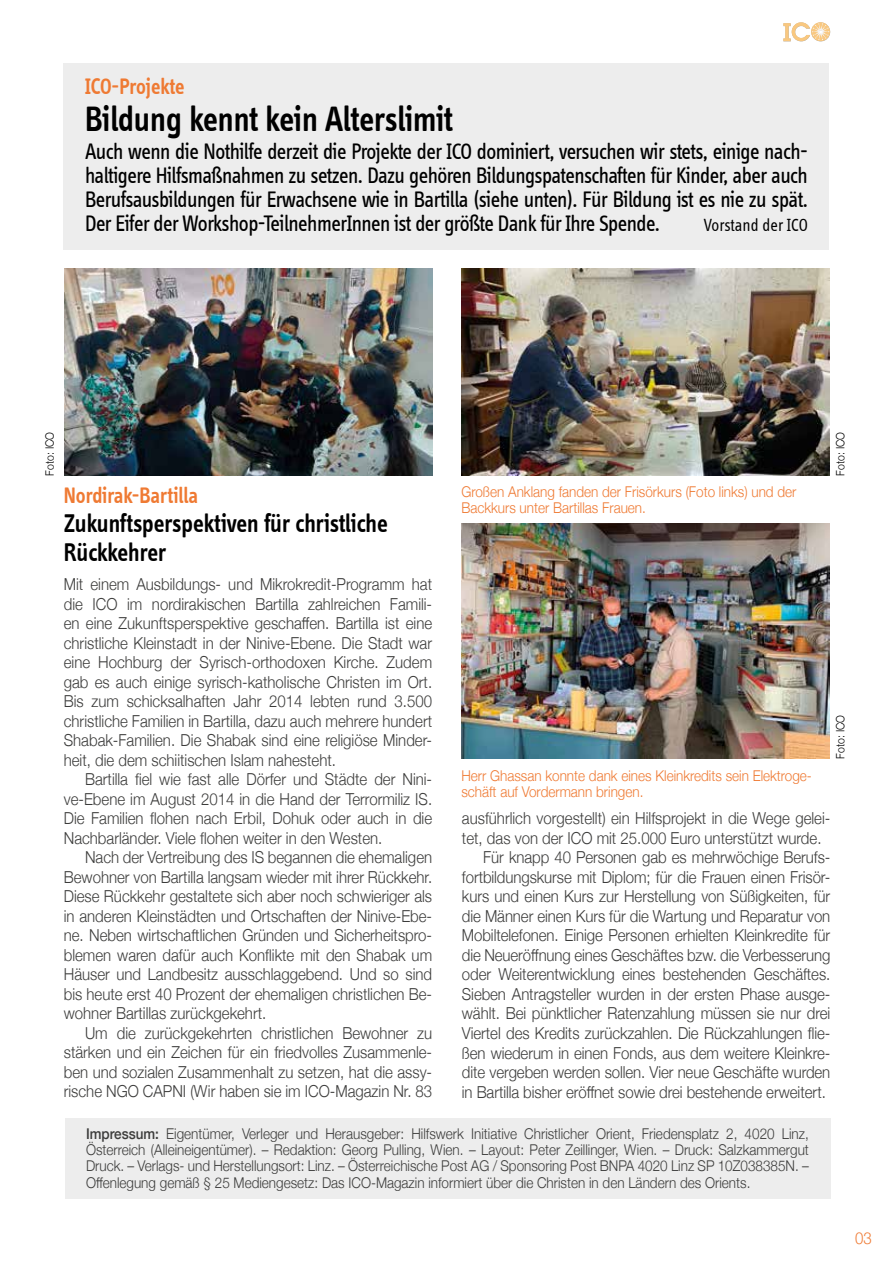
<style>
.page{position:relative;width:893px;height:1263px;background:#fff}
.page>*{position:absolute;margin:0;border:0;box-sizing:border-box;transform-origin:0 0}
.t1{font:600 36.3px "Info Disp";letter-spacing:-.005em;color:#000;scale:.91 1}
.t2{font:600 26.4px/29.2px "Info Disp";letter-spacing:-.005em;color:#000;scale:.91 1}
.t3{font:23.1px/24px "Info Disp";letter-spacing:-.025em;color:#000;text-align:justify;scale:.91 1}
.t4{font:600 23.1px "Info Disp";letter-spacing:-.005em;color:#ef7a33;scale:.91 1}
.t5{font:18.15px "Info Disp";color:#000;scale:.91 1}
.t6{font:300 16.5px/19.5px "Helvetica Neue";letter-spacing:-.005em;color:#3c3c3b;text-align:justify;scale:.91 1}
.t7{font:300 16.5px "Helvetica Neue";color:#ef7a33;scale:.91 1}
.t8{font:300 14.85px/16.2px "Helvetica Neue";color:#3c3c3b;text-align:justify;scale:.91 1}
.t9{font:300 14.85px/16.2px "Helvetica Neue";color:#ef7a33;scale:.91 1}
.t10{font:300 11.55px "Helvetica Neue";color:#000;scale:.91 1}
.s1{font-weight:500}
</style>
<div class="page">
<svg style="left:783px;top:22px;width:47px;height:19px"></svg>
<div style="left:64px;top:64px;width:765px;height:186px;background:#ededed"></div>
<div style="left:65px;top:1118px;width:765px;height:81px;background:#ededed"></div>
<img style="left:65px;top:269px;width:368px;height:207px">
<img style="left:461px;top:269px;width:368px;height:207px">
<img style="left:461px;top:523px;width:368px;height:236px">
<h3 class="t4" style="left:85px;top:73px;width:111px">ICO-Projekte</h3>
<h1 class="t1" style="left:85px;top:98px;width:406px">Bildung kennt kein Alterslimit</h1>
<p class="t3" style="left:85px;top:139px;width:796px">Auch wenn die Nothilfe derzeit die Projekte der ICO dominiert, versuchen wir stets, einige nach&shy;haltigere Hilfsmaßnahmen zu setzen. Dazu gehören Bildungspatenschaften für Kinder, aber auch Berufsausbildungen für Erwachsene wie in Bartilla (siehe unten). Für Bildung ist es nie zu spät.<br>Der Eifer der Workshop-TeilnehmerInnen ist der größte Dank für Ihre Spende.</p>
<p class="t5" style="left:704px;top:215px;width:116px">Vorstand der ICO</p>
<p class="t10" style="left:40px;top:476px;width:50px;rotate:-90deg">Foto: ICO</p>
<p class="t10" style="left:831px;top:476px;width:50px;rotate:-90deg">Foto: ICO</p>
<h3 class="t4" style="left:64px;top:482px;width:149px">Nordirak-Bartilla</h3>
<h2 class="t2" style="left:64px;top:508px;width:358px">Zukunftsperspektiven für christliche<br>Rückkehrer</h2>
<p class="t6" style="left:64px;top:573px;width:406px">Mit einem Ausbildungs- und Mikrokredit-Programm hat die ICO im nordirakischen Bartilla zahlreichen Famili&shy;en eine Zukunftsperspektive geschaffen. Bartilla ist eine christliche Kleinstadt in der Ninive-Ebene. Die Stadt war eine Hochburg der Syrisch-orthodoxen Kirche. Zudem gab es auch einige syrisch-katholische Christen im Ort.<br>Bis zum schicksalhaften Jahr 2014 lebten rund 3.500 christliche Familien in Bartilla, dazu auch mehrere hundert Shabak-Familien. Die Shabak sind eine religiöse Minder&shy;heit, die dem schiitischen Islam nahesteht.</p>
<p class="t6" style="left:64px;top:768px;width:406px;text-indent:21px">Bartilla fiel wie fast alle Dörfer und Städte der Nini&shy;ve-Ebene im August 2014 in die Hand der Terrormiliz IS.<br>Die Familien flohen nach Erbil, Dohuk oder auch in die Nachbarländer. Viele flohen weiter in den Westen.</p>
<p class="t6" style="left:64px;top:846px;width:406px;text-indent:21px">Nach der Vertreibung des IS begannen die ehemaligen Bewohner von Bartilla langsam wieder mit ihrer Rückkehr.<br>Diese Rückkehr gestaltete sich aber noch schwieriger als in anderen Kleinstädten und Ortschaften der Ninive-Ebe&shy;ne. Neben wirtschaftlichen Gründen und Sicherheitspro&shy;blemen waren dafür auch Konflikte mit den Shabak um Häuser und Landbesitz ausschlaggebend. Und so sind bis heute erst 40 Prozent der ehemaligen christlichen Be&shy;wohner Bartillas zurückgekehrt.</p>
<p class="t6" style="left:64px;top:1022px;width:406px;text-indent:21px">Um die zurückgekehrten christlichen Bewohner zu stärken und ein Zeichen für ein friedvolles Zusammenle&shy;ben und sozialen Zusammenhalt zu setzen, hat die assy&shy;rische NGO CAPNI (Wir haben sie im ICO-Magazin Nr. 83</p>
<p class="t9" style="left:461px;top:482px;width:370px">Großen Anklang fanden der Frisörkurs (Foto links) und der<br>Backkurs unter Bartillas Frauen.</p>
<p class="t9" style="left:461px;top:766px;width:387px">Herr Ghassan konnte dank eines Kleinkredits sein Elektroge&shy;schäft auf Vordermann bringen.</p>
<p class="t10" style="left:831px;top:759px;width:50px;rotate:-90deg">Foto: ICO</p>
<p class="t6" style="left:462px;top:808px;width:406px">ausführlich vorgestellt) ein Hilfsprojekt in die Wege gelei-</p>
<p class="t6" style="left:462px;top:827px;width:397px">tet, das von der ICO mit 25.000 Euro unterstützt wurde.</p>
<p class="t6" style="left:483px;top:847px;width:383px">Für knapp 40 Personen gab es mehrwöchige Berufs-</p>
<p class="t6" style="left:462px;top:866px;width:406px">fortbildungskurse mit Diplom; für die Frauen einen Frisör-</p>
<p class="t6" style="left:462px;top:886px;width:406px">kurs und einen Kurs zur Herstellung von Süßigkeiten, für</p>
<p class="t6" style="left:462px;top:905px;width:406px">die Männer einen Kurs für die Wartung und Reparatur von</p>
<p class="t6" style="left:462px;top:925px;width:406px">Mobiltelefonen. Einige Personen erhielten Kleinkredite für</p>
<p class="t6" style="left:462px;top:944px;width:406px">die Neueröffnung eines Geschäftes bzw. die Verbesserung</p>
<p class="t6" style="left:462px;top:964px;width:406px">oder Weiterentwicklung eines bestehenden Geschäftes.</p>
<p class="t6" style="left:462px;top:983px;width:406px">Sieben Antragsteller wurden in der ersten Phase ausge-</p>
<p class="t6" style="left:462px;top:1003px;width:406px">wählt. Bei pünktlicher Ratenzahlung müssen sie nur drei</p>
<p class="t6" style="left:462px;top:1022px;width:406px">Viertel des Kredits zurückzahlen. Die Rückzahlungen flie-</p>
<p class="t6" style="left:462px;top:1042px;width:406px">ßen wiederum in einen Fonds, aus dem weitere Kleinkre-</p>
<p class="t6" style="left:462px;top:1061px;width:406px">dite vergeben werden sollen. Vier neue Geschäfte wurden</p>
<p class="t6" style="left:462px;top:1081px;width:402px">in Bartilla bisher eröffnet sowie drei bestehende erweitert.</p>
<p class="t8" style="left:86px;top:1124px;width:796px"><span class="s1">Impressum:</span> Eigentümer, Verleger und Herausgeber: Hilfswerk Initiative Christlicher Orient, Friedensplatz 2, 4020 Linz, Österreich (Alleineigentümer). – Redaktion: Georg Pulling, Wien. – Layout: Peter Zeillinger, Wien. – Druck: Salzkammergut Druck. – Verlags- und Herstellungsort: Linz. – Österreichische Post AG / Sponsoring Post BNPA 4020 Linz SP 10Z038385N. – Offenlegung gemäß § 25 Mediengesetz: Das ICO-Magazin informiert über die Christen in den Ländern des Orients.</p>
<p class="t7" style="left:855px;top:1225px;width:20px">03</p>
</div>
